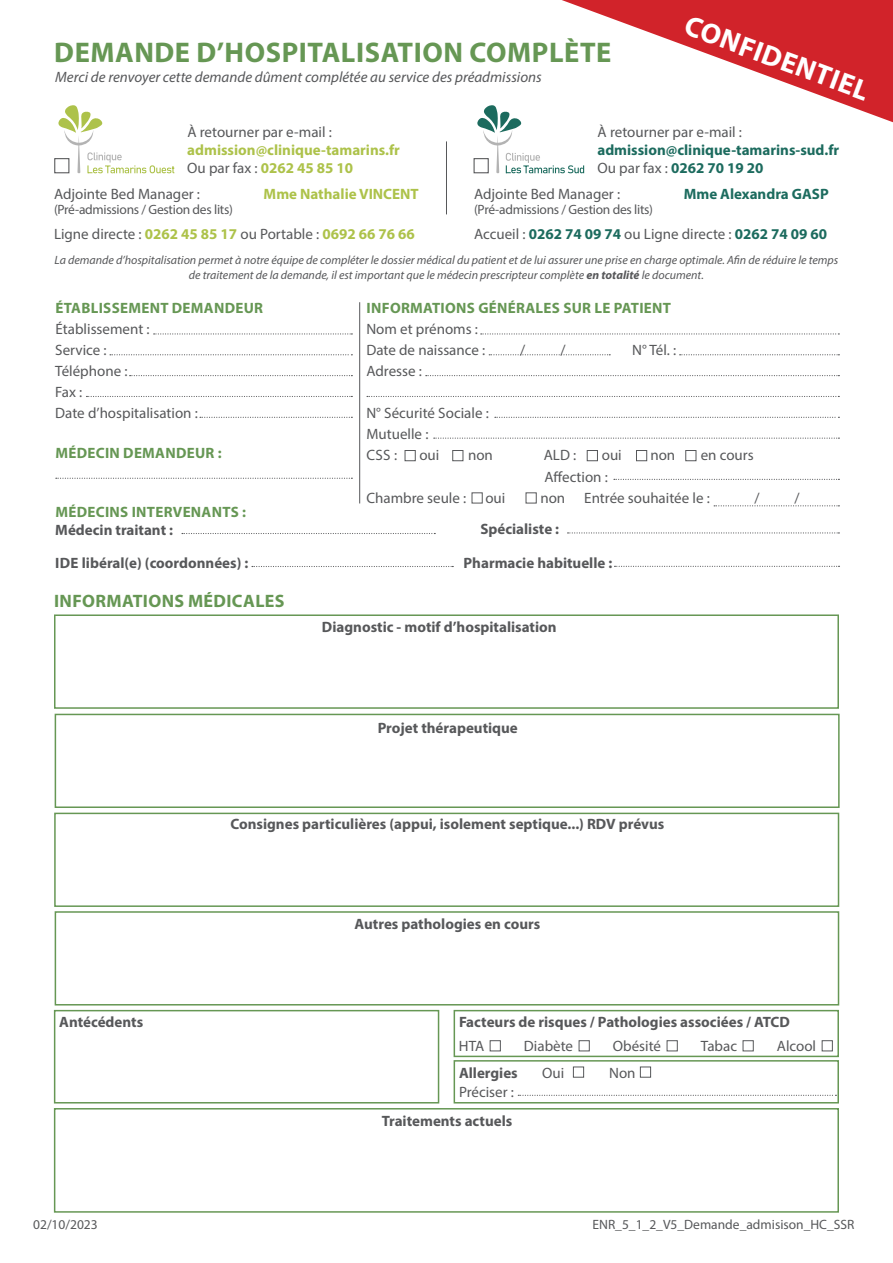
<style>
.page{position:relative;width:893px;height:1263px;background:#fff}
.page>*{position:absolute;margin:0;border:0;box-sizing:border-box;transform-origin:0 0}
.t1{font:700 28.65px "Myriad Pro";color:#fff}
.t2{font:700 28.5px "Myriad Pro";letter-spacing:.02em;color:#669754}
.t3{font:700 18px "Myriad Pro";letter-spacing:.02em;color:#669754}
.t4{font:15px/21px "Myriad Pro";color:#57585a}
.t5{font:700 15px "Myriad Pro";color:#57585a}
.t6{font:700 15px "Myriad Pro";letter-spacing:.02em;color:#669754}
.t7{font:700 15px/18px "Myriad Pro";color:#1c6b5e}
.t8{font:italic 15px "Myriad Pro";color:#57585a}
.t9{font:700 15px/18px "Myriad Pro";color:#adc24a}
.t10{font:13.5px "Myriad Pro";letter-spacing:-.02em;color:#57585a}
.t11{font:13.5px "Myriad Pro";color:#57585a}
.t12{font:italic 12px/14.4px "Myriad Pro";color:#57585a;text-align:center}
.s1{font-weight:400;color:#57585a}
.s2{font-weight:700;color:#adc24a}
.s3{font-weight:700;color:#1c6b5e}
.s4{font-weight:700}
</style>
<div class="page">
<svg style="left:477px;top:0;width:416px;height:174px"></svg>
<svg style="left:58px;top:105px;width:116px;height:69px"></svg>
<hr style="left:446px;top:141px;width:1px;height:73px;background:#57585a">
<hr style="left:359px;top:302px;width:1px;height:201px;background:#57585a">
<svg style="left:154px;top:333px;width:198px;height:1px"></svg>
<svg style="left:110px;top:354px;width:242px;height:1px"></svg>
<svg style="left:130px;top:375px;width:222px;height:1px"></svg>
<svg style="left:86px;top:396px;width:266px;height:1px"></svg>
<svg style="left:200px;top:417px;width:152px;height:1px"></svg>
<svg style="left:56px;top:478px;width:296px;height:1px"></svg>
<svg style="left:182px;top:533px;width:253px;height:1px"></svg>
<svg style="left:567px;top:532px;width:272px;height:1px"></svg>
<div style="left:452px;top:450px;width:11px;height:11px;border:1px solid #57585a"></div>
<div style="left:526px;top:492px;width:11px;height:11px;border:1px solid #57585a"></div>
<div style="left:472px;top:492px;width:11px;height:11px;border:1px solid #57585a"></div>
<svg style="left:481px;top:333px;width:358px;height:1px"></svg>
<svg style="left:489px;top:354px;width:121px;height:1px"></svg>
<svg style="left:680px;top:354px;width:159px;height:1px"></svg>
<svg style="left:714px;top:505px;width:125px;height:1px"></svg>
<svg style="left:426px;top:375px;width:413px;height:1px"></svg>
<svg style="left:434px;top:438px;width:405px;height:1px"></svg>
<svg style="left:367px;top:396px;width:472px;height:1px"></svg>
<svg style="left:495px;top:417px;width:344px;height:1px"></svg>
<div style="left:54px;top:614px;width:785px;height:95px;border:2px solid #669754"></div>
<div style="left:55px;top:911px;width:784px;height:94px;border:2px solid #669754"></div>
<div style="left:54px;top:1010px;width:385px;height:93px;border:2px solid #669754"></div>
<div style="left:54px;top:1108px;width:785px;height:105px;border:2px solid #669754"></div>
<div style="left:54px;top:813px;width:785px;height:94px;border:2px solid #669754"></div>
<div style="left:55px;top:714px;width:785px;height:94px;border:2px solid #669754"></div>
<div style="left:454px;top:1010px;width:385px;height:47px;border:2px solid #669754"></div>
<div style="left:490px;top:1040px;width:11px;height:11px;border:1px solid #57585a"></div>
<div style="left:579px;top:1040px;width:11px;height:11px;border:1px solid #57585a"></div>
<div style="left:667px;top:1040px;width:11px;height:11px;border:1px solid #57585a"></div>
<div style="left:743px;top:1040px;width:11px;height:11px;border:1px solid #57585a"></div>
<div style="left:822px;top:1040px;width:11px;height:11px;border:1px solid #57585a"></div>
<div style="left:454px;top:1060px;width:385px;height:43px;border:2px solid #669754"></div>
<div style="left:573px;top:1066px;width:11px;height:11px;border:1px solid #57585a"></div>
<div style="left:640px;top:1066px;width:11px;height:11px;border:1px solid #57585a"></div>
<svg style="left:518px;top:1095px;width:318px;height:1px"></svg>
<div style="left:405px;top:450px;width:11px;height:11px;border:1px solid #57585a"></div>
<div style="left:474px;top:158px;width:15px;height:15px;border:1px solid #57585a"></div>
<div style="left:54px;top:158px;width:15px;height:15px;border:1px solid #57585a"></div>
<div style="left:587px;top:450px;width:11px;height:11px;border:1px solid #57585a"></div>
<div style="left:636px;top:450px;width:11px;height:11px;border:1px solid #57585a"></div>
<div style="left:685px;top:450px;width:11px;height:11px;border:1px solid #57585a"></div>
<svg style="left:614px;top:479px;width:225px;height:1px"></svg>
<svg style="left:614px;top:566px;width:225px;height:1px"></svg>
<svg style="left:252px;top:566px;width:201px;height:1px"></svg>
<h2 class="t2" style="left:54px;top:34px;width:559px">DEMANDE D’HOSPITALISATION COMPLÈTE</h2>
<p class="t8" style="left:55px;top:68px;width:488px">Merci de renvoyer cette demande dûment complétée au service des préadmissions</p>
<h1 class="t1" style="left:692px;top:7px;width:196px;rotate:20deg">CONFIDENTIEL</h1>
<p class="t4" style="left:187px;top:122px;width:146px">À retourner par e-mail :</p>
<p class="t9" style="left:187px;top:141px;width:214px">admission@clinique-tamarins.fr<br><span class="s1">Ou par fax :</span> 0262 45 85 10</p>
<p class="t4" style="left:598px;top:121px;width:146px">À retourner par e-mail :</p>
<p class="t7" style="left:597px;top:140px;width:243px">admission@clinique-tamarins-sud.fr<br><span class="s1">Ou par fax :</span> 0262 70 19 20</p>
<p class="t4" style="left:54px;top:184px;width:148px">Adjointe Bed Manager :</p>
<p class="t10" style="left:54px;top:202px;width:181px">(Pré-admissions / Gestion des lits)</p>
<p class="t9" style="left:264px;top:185px;width:157px">Mme Nathalie VINCENT</p>
<p class="t7" style="left:684px;top:185px;width:147px">Mme Alexandra GASP</p>
<p class="t4" style="left:474px;top:183px;width:148px">Adjointe Bed Manager :</p>
<p class="t10" style="left:474px;top:201px;width:181px">(Pré-admissions / Gestion des lits)</p>
<p class="t4" style="left:54px;top:223px;width:362px">Ligne directe : <span class="s2">0262 45 85 17</span> ou Portable : <span class="s2">0692 66 76 66</span></p>
<p class="t4" style="left:474px;top:223px;width:355px">Accueil : <span class="s3">0262 74 09 74</span> ou Ligne directe : <span class="s3">0262 74 09 60</span></p>
<p class="t12" style="left:54px;top:253px;width:785px">La demande d’hospitalisation permet à notre équipe de compléter le dossier médical du patient et de lui assurer une prise en charge optimale. Afin de réduire le temps de traitement de la demande, il est important que le médecin prescripteur complète <span class="s4">en totalité</span> le document.</p>
<p class="t6" style="left:55px;top:299px;width:209px">ÉTABLISSEMENT DEMANDEUR</p>
<p class="t4" style="left:55px;top:319px;width:144px">Établissement :<br>Service :<br>Téléphone :<br>Fax :<br>Date d’hospitalisation :</p>
<p class="t6" style="left:55px;top:443px;width:168px">MÉDECIN DEMANDEUR :</p>
<p class="t6" style="left:367px;top:299px;width:306px">INFORMATIONS GÉNÉRALES SUR LE PATIENT</p>
<p class="t4" style="left:366px;top:319px;width:120px">Nom et prénoms :<br>Date de naissance :</p>
<p class="t4" style="left:520px;top:340px;width:7px">/</p>
<p class="t4" style="left:560px;top:340px;width:7px">/</p>
<p class="t4" style="left:632px;top:340px;width:45px">N° Tél. :</p>
<p class="t4" style="left:366px;top:361px;width:57px">Adresse :</p>
<p class="t4" style="left:366px;top:403px;width:124px">N° Sécurité Sociale :<br>Mutuelle :<br>CSS :</p>
<p class="t4" style="left:419px;top:445px;width:22px">oui</p>
<p class="t4" style="left:468px;top:445px;width:26px">non</p>
<p class="t4" style="left:544px;top:445px;width:34px">ALD :</p>
<p class="t4" style="left:602px;top:445px;width:22px">oui</p>
<p class="t4" style="left:650px;top:445px;width:26px">non</p>
<p class="t4" style="left:701px;top:445px;width:54px">en cours</p>
<p class="t4" style="left:544px;top:466px;width:65px">Affection :</p>
<p class="t4" style="left:366px;top:487px;width:101px">Chambre seule :</p>
<p class="t4" style="left:485px;top:487px;width:22px">oui</p>
<p class="t4" style="left:540px;top:487px;width:26px">non</p>
<p class="t4" style="left:584px;top:487px;width:127px">Entrée souhaitée le :</p>
<p class="t4" style="left:754px;top:487px;width:7px">/</p>
<p class="t4" style="left:794px;top:487px;width:7px">/</p>
<p class="t6" style="left:55px;top:502px;width:192px">MÉDECINS INTERVENANTS :</p>
<p class="t5" style="left:55px;top:520px;width:119px">Médecin traitant :</p>
<p class="t5" style="left:480px;top:519px;width:80px">Spécialiste :</p>
<p class="t5" style="left:55px;top:553px;width:195px">IDE libéral(e) (coordonnées) :</p>
<p class="t5" style="left:464px;top:553px;width:150px">Pharmacie habituelle :</p>
<p class="t3" style="left:54px;top:590px;width:232px">INFORMATIONS MÉDICALES</p>
<p class="t5" style="left:322px;top:617px;width:236px">Diagnostic - motif d’hospitalisation</p>
<p class="t5" style="left:378px;top:718px;width:142px">Projet thérapeutique</p>
<p class="t5" style="left:230px;top:815px;width:435px">Consignes particulières (appui, isolement septique...) RDV prévus</p>
<p class="t5" style="left:59px;top:1012px;width:85px">Antécédents</p>
<p class="t5" style="left:355px;top:914px;width:187px">Autres pathologies en cours</p>
<p class="t5" style="left:459px;top:1012px;width:332px">Facteurs de risques / Pathologies associées / ATCD</p>
<p class="t4" style="left:459px;top:1035px;width:27px">HTA</p>
<p class="t4" style="left:524px;top:1035px;width:51px">Diabète</p>
<p class="t4" style="left:613px;top:1035px;width:50px">Obésité</p>
<p class="t4" style="left:701px;top:1035px;width:38px">Tabac</p>
<p class="t4" style="left:777px;top:1035px;width:41px">Alcool</p>
<p class="t5" style="left:459px;top:1063px;width:60px">Allergies</p>
<p class="t4" style="left:542px;top:1062px;width:24px">Oui</p>
<p class="t4" style="left:609px;top:1062px;width:28px">Non</p>
<p class="t4" style="left:459px;top:1081px;width:56px">Préciser :</p>
<p class="t5" style="left:382px;top:1111px;width:132px">Traitements actuels</p>
<p class="t10" style="left:33px;top:1216px;width:66px">02/10/2023</p>
<p class="t11" style="left:592px;top:1216px;width:263px">ENR_5_1_2_V5_Demande_admisison_HC_SSR</p>
</div>
